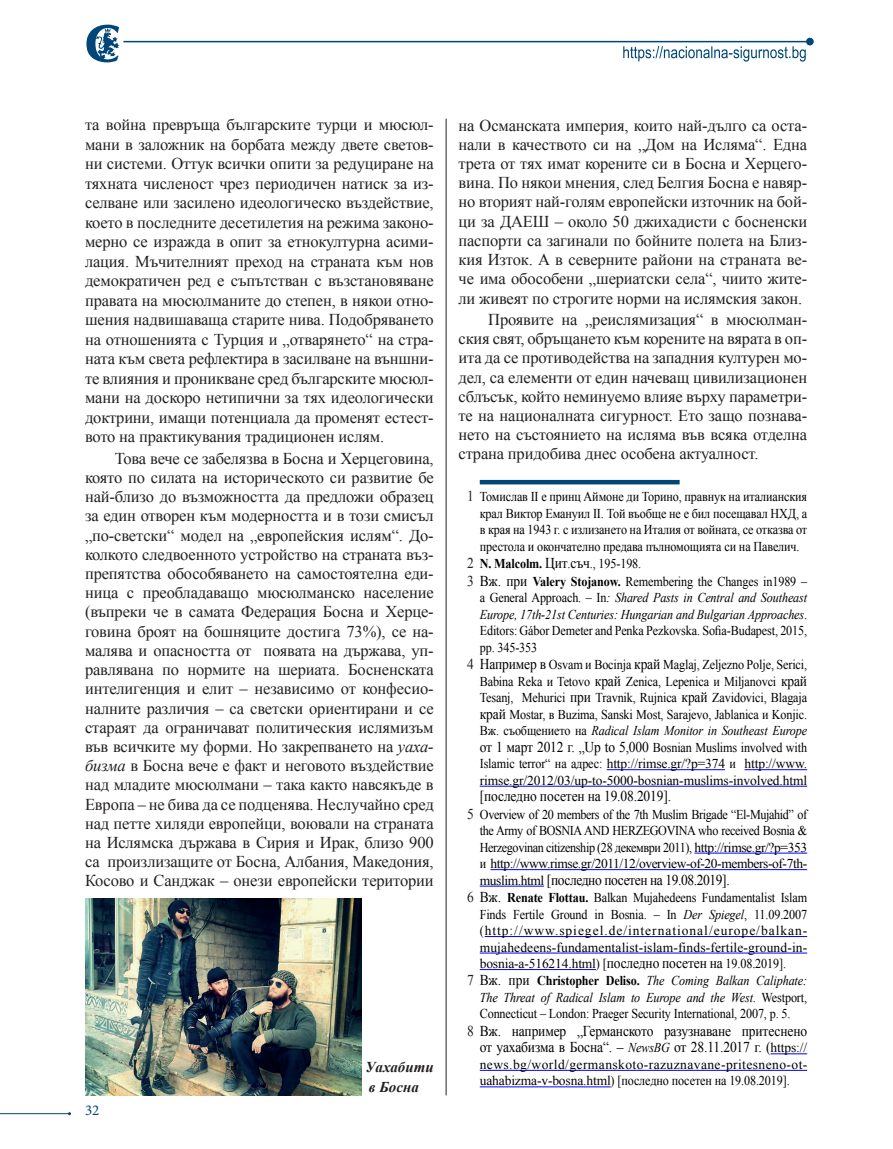
<style>
.page{position:relative;width:893px;height:1149px;background:#fff}
.page>*{position:absolute;margin:0;border:0;box-sizing:border-box;transform-origin:0 0}
.ОСНОВЕН{font:16.5px/19.2px "Times New Roman";letter-spacing:-.01em;color:#231f20;text-align:justify}
.pod_cherta{font:15px/16.5px "Times New Roman";letter-spacing:-.01em;color:#000;text-align:right;scale:.9 1}
.pod_cherta-2{font:15px "Times New Roman";letter-spacing:-.03em;color:#000;scale:.9 1}
.Abstract_BG{font:italic 700 15px "Times New Roman";color:#231f20}
.t1{font:15px "Minion Pro";color:#004778}
.pod_cherta-3{font:13.5px/16.5px "Times New Roman";letter-spacing:-.01em;color:#000;text-align:justify;scale:.9 1}
.pod_cherta_1{font:13.5px/16.5px "Times New Roman";letter-spacing:-.01em;color:#000;text-align:justify;scale:.9 1}
.pod_cherta-4{font:13.5px/16.5px "Times New Roman";letter-spacing:.03em;color:#000}
.s1{font-style:italic}
.s2{font-size:15px;color:#231f20}
.s3{font-weight:700}
.s4{font-size:15px}
.s5{font-size:13.5px}
.s6{color:#231f20}
.s7{font-style:italic;font-size:13.5px}
</style>
<div class="page">
<svg style="left:86px;top:25px;width:33px;height:37px"></svg>
<svg style="left:623px;top:46px;width:183px;height:16px"></svg>
<div style="left:806px;top:38px;width:8px;height:7px;background:#004677;border-radius:50%"></div>
<hr style="left:123px;top:41px;width:683px;height:1px;background:#004677">
<hr style="left:0;top:1112px;width:70px;height:1px;background:#004778">
<hr style="left:446px;top:119px;width:1px;height:975px;background:#231f20">
<hr style="left:480px;top:480px;width:200px;height:4px;background:#004778">
<hr style="left:607px;top:769px;width:118px;height:1px;background:#00f">
<hr style="left:744px;top:769px;width:63px;height:1px;background:#00f">
<hr style="left:480px;top:785px;width:327px;height:1px;background:#00f">
<hr style="left:694px;top:852px;width:113px;height:1px;background:#00f">
<hr style="left:490px;top:869px;width:317px;height:1px;background:#00f">
<hr style="left:480px;top:885px;width:64px;height:1px;background:#00f">
<hr style="left:485px;top:935px;width:322px;height:1px;background:#00f">
<hr style="left:480px;top:952px;width:327px;height:1px;background:#00f">
<hr style="left:480px;top:968px;width:116px;height:1px;background:#00f">
<hr style="left:771px;top:1053px;width:36px;height:1px;background:#00f">
<hr style="left:480px;top:1069px;width:327px;height:1px;background:#00f">
<hr style="left:480px;top:1086px;width:131px;height:1px;background:#00f">
<img style="left:85px;top:898px;width:276px;height:196px">
<p class="ОСНОВЕН" style="left:85px;top:114px;width:350px">та война превръща българските турци и мюсюл&shy;мани в заложник на борбата между двете светов&shy;ни системи. Оттук всички опити за редуциране на тяхната численост чрез периодичен натиск за из&shy;селване или засилено идеологическо въздействие, което в последните десетилетия на режима законо&shy;мерно се изражда в опит за етнокултурна асими&shy;лация. Мъчителният преход на страната към нов демократичен ред е съпътстван с възстановяване правата на мюсюлманите до степен, в някои отно&shy;шения надвишаваща старите нива. Подобряването на отношенията с Турция и „отварянето“ на стра&shy;ната към света рефлектира в засилване на външни&shy;те влияния и проникване сред българските мюсюл&shy;мани на доскоро нетипични за тях идеологически доктрини, имащи потенциала да променят естест&shy;вото на практикувания традиционен ислям.</p>
<p class="ОСНОВЕН" style="left:85px;top:448px;width:350px;text-indent:30px">Това вече се забелязва в Босна и Херцеговина, която по силата на историческото си развитие бе най-близо до възможността да предложи образец за един отворен към модерността и в този смисъл „по-светски“ модел на „европейския ислям“. До&shy;колкото следвоенното устройство на страната въз&shy;препятства обособяването на самостоятелна еди&shy;ница с преобладаващо мюсюлманско население (въпреки че в самата Федерация Босна и Херце&shy;говина броят на бошняците достига 73%), се на&shy;малява и опасността от появата на държава, уп&shy;равлявана по нормите на шериата. Босненската интелигенция и елит – независимо от конфесио&shy;налните различия – са светски ориентирани и се стараят да ограничават политическия ислямизъм във всичките му форми. Но закрепването на <span class="s1">уаха&shy;бизма</span> в Босна вече е факт и неговото въздействие над младите мюсюлмани – така както навсякъде в Европа – не бива да се подценява. Неслучайно сред над петте хиляди европейци, воювали на страната на Ислямска държава в Сирия и Ирак, близо 900 са произлизащите от Босна, Албания, Македония, Косово и Санджак – онези европейски територии</p>
<p class="t1" style="left:85px;top:1099px;width:16px">32</p>
<p class="Abstract_BG" style="left:365px;top:1055px;width:70px">Уахабити</p>
<p class="Abstract_BG" style="left:369px;top:1076px;width:51px">в Босна</p>
<p class="ОСНОВЕН" style="left:458px;top:115px;width:350px">на Османската империя, които най-дълго са оста&shy;нали в качеството си на „Дом на Исляма“. Една трета от тях имат корените си в Босна и Херцего&shy;вина. По някои мнения, след Белгия Босна е навяр&shy;но вторият най-голям европейски източник на бой&shy;ци за ДАЕШ – около 50 джихадисти с босненски паспорти са загинали по бойните полета на Близ&shy;кия Изток. А в северните райони на страната ве&shy;че има обособени „шериатски села“, чиито жите&shy;ли живеят по строгите норми на ислямския закон.</p>
<p class="ОСНОВЕН" style="left:458px;top:309px;width:350px;text-indent:30px">Проявите на „реислямизация“ в мюсюлман&shy;ския свят, обръщането към корените на вярата в оп&shy;ита да се противодейства на западния културен мо&shy;дел, са елементи от един начеващ цивилизационен сблъсък, който неминуемо влияе върху параметри&shy;те на националната сигурност. Ето защо познава&shy;нето на състоянието на исляма във всяка отделна страна придобива днес особена актуалност.</p>
<p class="pod_cherta_1" style="left:480px;top:488px;width:365px;text-indent:-13px"><span class="s2">1</span> Томислав ІІ е принц Аймоне ди Торино, правнук на италианския крал Виктор Емануил ІІ. Той въобще не е бил посещавал НХД, а в края на 1943 г. с излизането на Италия от войната, се отказва от престола и окончателно предава пълномощията си на Павелич.</p>
<p class="pod_cherta-3" style="left:467px;top:555px;width:195px"><span class="s2">2</span> <span class="s3">N. Malcolm.</span> <span class="s4">Цит</span>.<span class="s4">съч</span>., 195-198.</p>
<p class="pod_cherta-3" style="left:480px;top:572px;width:365px;text-indent:-13px"><span class="s2">3</span> <span class="s4">Вж. при</span> <span class="s3">Valery Stojanow.</span> Remembering the Changes in1989 – a General Approach. – In<span class="s1">: Shared Pasts in Central and Southeast Europe, 17th-21st Centuries: Hungarian and Bulgarian Approaches</span>.<br>Editors: Gábor Demeter and Penka Pezkovska. Sofia-Budapest, 2015, pp. 345-353</p>
<p class="pod_cherta-3" style="left:480px;top:656px;width:365px;text-indent:-13px"><span class="s2">4</span> <span class="s4">Например в</span> Osvam и Bocinja <span class="s4">край</span> Maglaj, Zeljezno Polje, Serici, Babina Reka и Tetovo <span class="s4">край</span> Zenica, Lepenica и Miljanovci <span class="s4">край </span>Tesanj, Mehurici <span class="s4">при</span> Travnik, Rujnica <span class="s4">край</span> Zavidovici, Blagaja <span class="s4">край</span> Mostar, в Buzima, Sanski Most, Sarajevo, Jablanica и Konjic.<br>Вж. съобщението на <span class="s1">Radical Islam Monitor in Southeast Europe </span><span class="s4">от 1 март 2012 г. „Up to 5,000</span> Bosnian Muslims involved with Islamic terror“ на адрес: http://rimse.gr/?p=374 и http://www. rimse.gr/2012/03/up-to-5000-bosnian-muslims-involved.html</p>
<p class="pod_cherta" style="left:480px;top:787px;width:214px">[последно посетен на 19.08.2019].</p>
<p class="pod_cherta-3" style="left:480px;top:805px;width:365px;text-indent:-13px"><span class="s2">5</span> Overview of 20 members of the 7th Muslim Brigade “El-Mujahid” of the Army of BOSNIA AND HERZEGOVINA who received Bosnia &amp; Herzegovinan citizenship (28 декември 2011), http://rimse.gr/?p=353 и http://www.rimse.gr/2011/12/overview-of-20-members-of-7th-</p>
<p class="pod_cherta-2" style="left:480px;top:869px;width:279px"><span class="s5">muslim.html</span> [последно посетен на 19.08.2019].</p>
<p class="pod_cherta-3" style="left:480px;top:888px;width:365px;text-indent:-13px"><span class="s2">6</span> <span class="s4">Вж.</span> <span class="s3">Renate Flottau.</span> Balkan Mujahedeens Fundamentalist Islam Finds Fertile Ground in Bosnia. – In <span class="s1">Der Spiegel</span>, 11.09.2007 (http://www.spiegel.de/international/europe/balkan&shy;mujahedeens-fundamentalist-islam-finds-fertile-ground-in&shy;bosnia-a-516214.html) [<span class="s4">последно посетен на</span> 19.08.2019].</p>
<p class="pod_cherta-3" style="left:480px;top:972px;width:365px;text-indent:-13px"><span class="s2">7</span> <span class="s4">Вж. при</span> <span class="s3">Christopher Deliso.</span> <span class="s1">The Coming Balkan Caliphate:<br>The Threat of Radical Islam to Europe and the West</span>. Westport, Connecticut – London: Praeger Security International, 2007, p. 5.</p>
<p class="pod_cherta" style="left:467px;top:1021px;width:379px"><span class="s6">8</span> Вж. например „Германското разузнаване притеснено от уахабизма в Босна“. – <span class="s7">NewsBG</span> от 28.11.2017 г. (<span class="s5">https://</span></p>
<p class="pod_cherta-4" style="left:480px;top:1055px;width:329px">news.bg/world/germanskoto-razuznavane-pritesneno-ot&shy;uahabizma-v-bosna.html) [последно посетен на 19.08.2019].</p>
</div>
